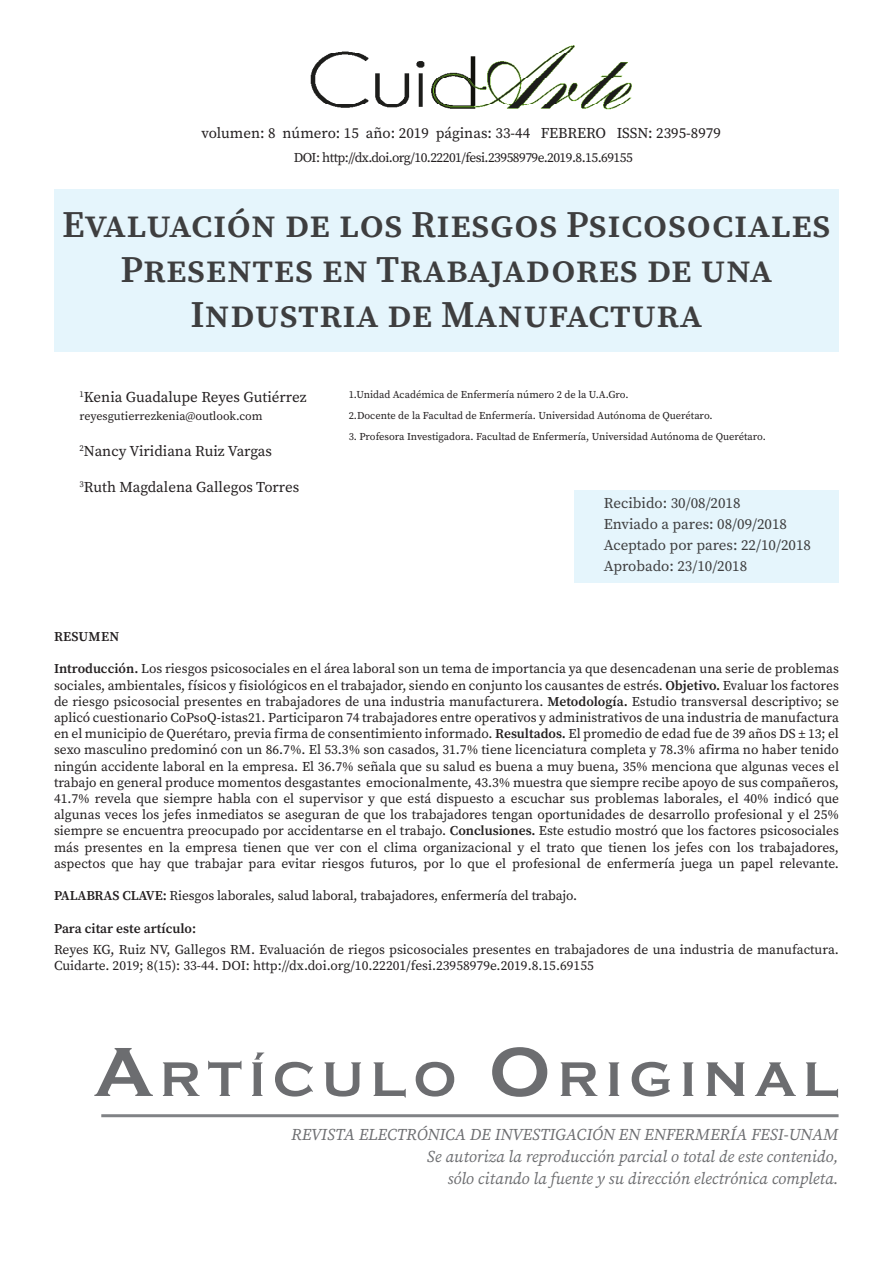
<style>
.page{position:relative;width:893px;height:1263px;background:#fff}
.page>*{position:absolute;margin:0;border:0;box-sizing:border-box;transform-origin:0 0}
.t1{font:700 50.4px "Copperplate Gothic";letter-spacing:.145em;color:#6c6d70}
.t2{font:600 37.5px/45px "Source Serif Pro";color:#3e3e3f;text-align:center}
.t3{font:italic 16.5px/22.2px "Source Serif Pro";color:#6c6d70;text-align:right}
.t4{font:15px "Source Serif Pro";color:#231f20}
.t5{font:15px/21px "Source Serif Pro";color:#3e3e3f}
.t6{font:13.5px/16.2px "Source Serif Pro";color:#231f20;text-align:justify}
.t7{font:13.5px "Source Serif Pro";letter-spacing:-.04em;color:#231f20}
.t8{font:600 13.5px "Source Serif Pro";letter-spacing:.015em;color:#231f20}
.t9{font:12px "Source Serif Pro";color:#231f20}
.t10{font:10.5px/20.7px "Source Serif Pro";color:#231f20}
.s1{font-weight:600}
.s2{font-size:72px}
</style>
<div class="page">
<hr style="left:101px;top:1114px;width:737px;height:3px;background:#808285">
<div style="left:54px;top:189px;width:785px;height:162px;background:#e5f5fc"></div>
<div style="left:574px;top:490px;width:265px;height:93px;background:#e5f5fc"></div>
<img style="left:310px;top:45px;width:322px;height:65px">
<p class="t4" style="left:201px;top:123px;width:521px">volumen: 8 número: 15 año: 2019 páginas: 33-44 FEBRERO ISSN: 2395-8979</p>
<p class="t7" style="left:294px;top:148px;width:341px">DOI: http://dx.doi.org/10.22201/fesi.23958979e.2019.8.15.69155</p>
<h2 class="t2" style="left:62px;top:201px;width:770px">Evaluación de los Riesgos Psicosociales<br>Presentes en Trabajadores de una<br>Industria de Manufactura</h2>
<p class="t4" style="left:80px;top:386px;width:228px"><sup>1</sup>Kenia Guadalupe Reyes Gutiérrez</p>
<p class="t9" style="left:80px;top:407px;width:185px">reyesgutierrezkenia@outlook.com</p>
<p class="t4" style="left:80px;top:440px;width:194px"><sup>2</sup>Nancy Viridiana Ruiz Vargas</p>
<p class="t4" style="left:80px;top:476px;width:221px"><sup>3</sup>Ruth Magdalena Gallegos Torres</p>
<p class="t10" style="left:349px;top:384px;width:365px">1.Unidad Académica de Enfermería número 2 de la U.A.Gro.<br>2.Docente de la Facultad de Enfermería. Universidad Autónoma de Querétaro.</p>
<p class="t10" style="left:349px;top:426px;width:419px">3. Profesora Investigadora. Facultad de Enfermería, Universidad Autónoma de Querétaro.</p>
<p class="t5" style="left:604px;top:493px;width:209px">Recibido: 30/08/2018<br>Enviado a pares: 08/09/2018<br>Aceptado por pares: 22/10/2018<br>Aprobado: 23/10/2018</p>
<p class="t8" style="left:54px;top:627px;width:67px">RESUMEN</p>
<p class="t6" style="left:54px;top:661px;width:786px"><span class="s1">Introducción.</span> Los riesgos psicosociales en el área laboral son un tema de importancia ya que desencadenan una serie de problemas sociales, ambientales, físicos y fisiológicos en el trabajador, siendo en conjunto los causantes de estrés. <span class="s1">Objetivo.</span> Evaluar los factores de riesgo psicosocial presentes en trabajadores de una industria manufacturera. <span class="s1">Metodología.</span> Estudio transversal descriptivo; se aplicó cuestionario CoPsoQ-istas21. Participaron 74 trabajadores entre operativos y administrativos de una industria de manufactura en el municipio de Querétaro, previa firma de consentimiento informado. <span class="s1">Resultados.</span> El promedio de edad fue de 39 años DS ± 13; el sexo masculino predominó con un 86.7%. El 53.3% son casados, 31.7% tiene licenciatura completa y 78.3% afirma no haber tenido ningún accidente laboral en la empresa. El 36.7% señala que su salud es buena a muy buena, 35% menciona que algunas veces el trabajo en general produce momentos desgastantes emocionalmente, 43.3% muestra que siempre recibe apoyo de sus compañeros, 41.7% revela que siempre habla con el supervisor y que está dispuesto a escuchar sus problemas laborales, el 40% indicó que algunas veces los jefes inmediatos se aseguran de que los trabajadores tengan oportunidades de desarrollo profesional y el 25% siempre se encuentra preocupado por accidentarse en el trabajo. <span class="s1">Conclusiones.</span> Este estudio mostró que los factores psicosociales más presentes en la empresa tienen que ver con el clima organizacional y el trato que tienen los jefes con los trabajadores, aspectos que hay que trabajar para evitar riesgos futuros, por lo que el profesional de enfermería juega un papel relevante.</p>
<p class="t6" style="left:54px;top:887px;width:525px"><span class="s1">PALABRAS CLAVE:</span> Riesgos laborales, salud laboral, trabajadores, enfermería del trabajo.</p>
<p class="t8" style="left:54px;top:919px;width:144px">Para citar este artículo:</p>
<p class="t6" style="left:54px;top:941px;width:786px">Reyes KG, Ruiz NV, Gallegos RM. Evaluación de riegos psicosociales presentes en trabajadores de una industria de manufactura.<br>Cuidarte. 2019; 8(15): 33-44. DOI: http://dx.doi.org/10.22201/fesi.23958979e.2019.8.15.69155</p>
<h1 class="t1" style="left:94px;top:1051px;width:746px"><span class="s2">A</span>RTÍCULO <span class="s2">O</span>RIGINAL</h1>
<p class="t3" style="left:291px;top:1124px;width:549px">REVISTA ELECTRÓNICA DE INVESTIGACIÓN EN ENFERMERÍA FESI-UNAM<br>Se autoriza la reproducción parcial o total de este contenido,<br>sólo citando la fuente y su dirección electrónica completa.</p>
</div>
